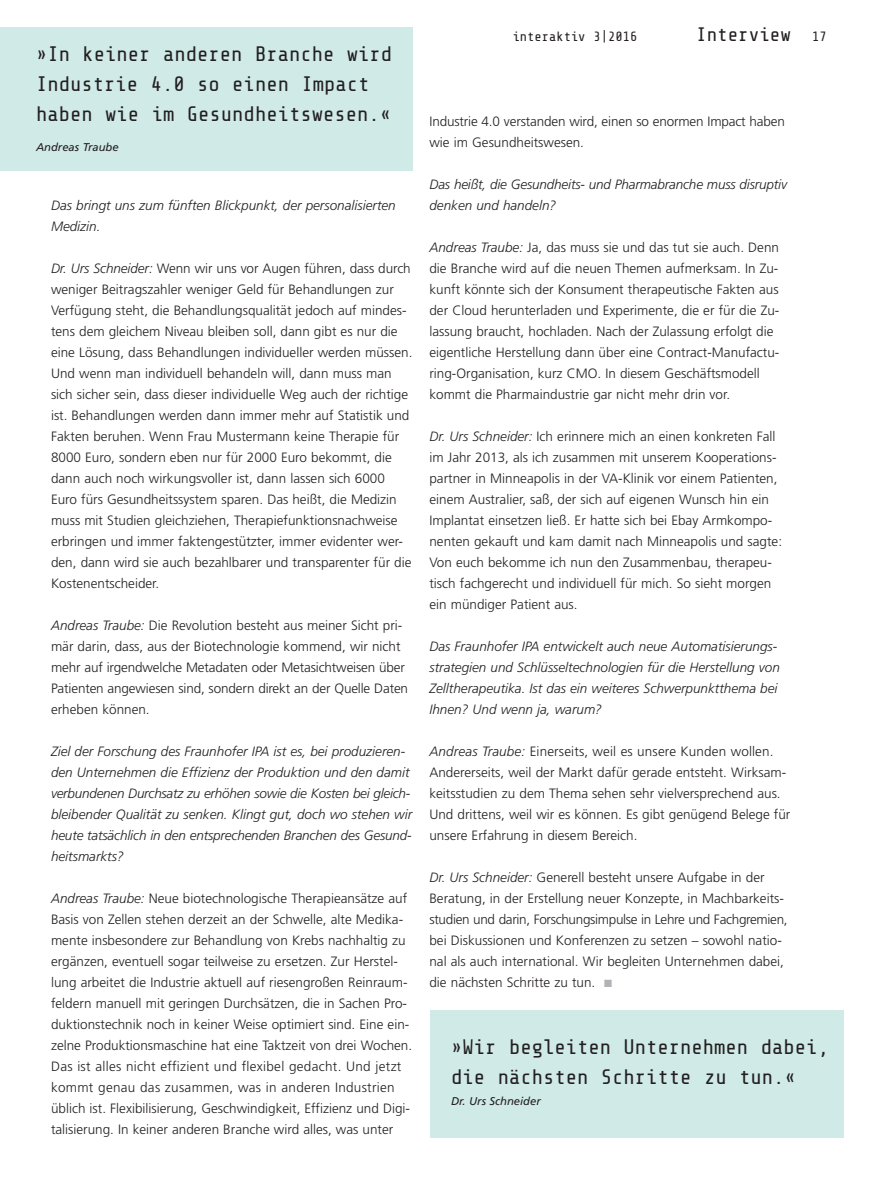
<style>
.page{position:relative;width:893px;height:1191px;background:#fff}
.page>*{position:absolute;margin:0;border:0;box-sizing:border-box;transform-origin:0 0}
.t1{font:21px/30px "Share Tech Mono";color:#231f20}
.t2{font:19.5px "Share Tech Mono";color:#231f20}
.t3{font:300 13.5px/21px "Frutiger LT Com";color:#231f20}
.t4{font:italic 300 13.5px/21px "Frutiger LT Com";color:#231f20}
.t5{font:13.5px "Share Tech Mono";color:#231f20}
.t6{font:italic 11.25px "Frutiger LT Com";color:#231f20}
.t7{font:10.5px "Zapf Dingbats";color:#b2b3b7}
.s1{font-style:italic}
.s2{font-size:13.5px}
</style>
<div class="page">
<div style="left:430px;top:1010px;width:414px;height:128px;background:#cfeae7"></div>
<div style="left:0;top:27px;width:412px;height:143px;background:#cfeae7"></div>
<h1 class="t1" style="left:36px;top:39px;width:358px">»In keiner anderen Branche wird<br>Industrie 4.0 so einen Impact haben wie im Gesundheitswesen.«</h1>
<p class="t6" style="left:36px;top:141px;width:84px">Andreas Traube</p>
<p class="t4" style="left:51px;top:194px;width:346px">Das bringt uns zum fünften Blickpunkt, der personalisierten<br>Medizin.</p>
<p class="t3" style="left:51px;top:258px;width:363px"><span class="s1">Dr. Urs Schneider:</span> Wenn wir uns vor Augen führen, dass durch weniger Beitragszahler weniger Geld für Behandlungen zur Verfügung steht, die Behandlungsqualität jedoch auf mindes&shy;tens dem gleichem Niveau bleiben soll, dann gibt es nur die eine Lösung, dass Behandlungen individueller werden müssen.<br>Und wenn man individuell behandeln will, dann muss man sich sicher sein, dass dieser individuelle Weg auch der richtige ist. Behandlungen werden dann immer mehr auf Statistik und Fakten beruhen. Wenn Frau Mustermann keine Therapie für 8000 Euro, sondern eben nur für 2000 Euro bekommt, die dann auch noch wirkungsvoller ist, dann lassen sich 6000<br>Euro fürs Gesundheitssystem sparen. Das heißt, die Medizin muss mit Studien gleichziehen, Therapiefunktionsnachweise erbringen und immer faktengestützter, immer evidenter wer&shy;den, dann wird sie auch bezahlbarer und transparenter für die Kostenentscheider.</p>
<p class="t3" style="left:51px;top:615px;width:359px"><span class="s1">Andreas Traube:</span> Die Revolution besteht aus meiner Sicht pri&shy;mär darin, dass, aus der Biotechnologie kommend, wir nicht mehr auf irgendwelche Metadaten oder Metasichtweisen über Patienten angewiesen sind, sondern direkt an der Quelle Daten erheben können.</p>
<p class="t4" style="left:51px;top:740px;width:363px">Ziel der Forschung des Fraunhofer IPA ist es, bei produzieren&shy;den Unternehmen die Effizienz der Produktion und den damit verbundenen Durchsatz zu erhöhen sowie die Kosten bei gleich&shy;bleibender Qualität zu senken. Klingt gut, doch wo stehen wir heute tatsächlich in den entsprechenden Branchen des Gesund&shy;heitsmarkts?</p>
<p class="t3" style="left:51px;top:888px;width:363px"><span class="s1">Andreas Traube:</span> Neue biotechnologische Therapieansätze auf Basis von Zellen stehen derzeit an der Schwelle, alte Medika&shy;mente insbesondere zur Behandlung von Krebs nachhaltig zu ergänzen, eventuell sogar teilweise zu ersetzen. Zur Herstel&shy;lung arbeitet die Industrie aktuell auf riesengroßen Reinraum&shy;feldern manuell mit geringen Durchsätzen, die in Sachen Pro&shy;duktionstechnik noch in keiner Weise optimiert sind. Eine ein&shy;zelne Produktionsmaschine hat eine Taktzeit von drei Wochen.<br>Das ist alles nicht effizient und flexibel gedacht. Und jetzt kommt genau das zusammen, was in anderen Industrien üblich ist. Flexibilisierung, Geschwindigkeit, Effizienz und Digi&shy;talisierung. In keiner anderen Branche wird alles, was unter</p>
<p class="t5" style="left:513px;top:30px;width:126px">interaktiv 3|2016</p>
<h2 class="t2" style="left:696px;top:25px;width:132px">Interview <span class="s2">17</span></h2>
<p class="t3" style="left:429px;top:111px;width:357px">Industrie 4.0 verstanden wird, einen so enormen Impact haben wie im Gesundheitswesen.</p>
<p class="t4" style="left:429px;top:173px;width:359px">Das heißt, die Gesundheits- und Pharmabranche muss disruptiv denken und handeln?</p>
<p class="t3" style="left:429px;top:237px;width:351px"><span class="s1">Andreas Traube:</span> Ja, das muss sie und das tut sie auch. Denn die Branche wird auf die neuen Themen aufmerksam. In Zu&shy;kunft könnte sich der Konsument therapeutische Fakten aus der Cloud herunterladen und Experimente, die er für die Zu&shy;lassung braucht, hochladen. Nach der Zulassung erfolgt die eigentliche Herstellung dann über eine Contract-Manufactu&shy;ring-Organisation, kurz CMO. In diesem Geschäftsmodell kommt die Pharmaindustrie gar nicht mehr drin vor.</p>
<p class="t3" style="left:429px;top:426px;width:354px"><span class="s1">Dr. Urs Schneider:</span> Ich erinnere mich an einen konkreten Fall im Jahr 2013, als ich zusammen mit unserem Kooperations&shy;partner in Minneapolis in der VA-Klinik vor einem Patienten, einem Australier, saß, der sich auf eigenen Wunsch hin ein Implantat einsetzen ließ. Er hatte sich bei Ebay Armkompo&shy;nenten gekauft und kam damit nach Minneapolis und sagte:<br>Von euch bekomme ich nun den Zusammenbau, therapeu&shy;tisch fachgerecht und individuell für mich. So sieht morgen ein mündiger Patient aus.</p>
<p class="t4" style="left:429px;top:635px;width:352px">Das Fraunhofer IPA entwickelt auch neue Automatisierungs&shy;strategien und Schlüsseltechnologien für die Herstellung von Zelltherapeutika. Ist das ein weiteres Schwerpunktthema bei Ihnen? Und wenn ja, warum?</p>
<p class="t3" style="left:429px;top:741px;width:362px"><span class="s1">Andreas Traube:</span> Einerseits, weil es unsere Kunden wollen.<br>Andererseits, weil der Markt dafür gerade entsteht. Wirksam&shy;keitsstudien zu dem Thema sehen sehr vielversprechend aus.<br>Und drittens, weil wir es können. Es gibt genügend Belege für unsere Erfahrung in diesem Bereich.</p>
<p class="t3" style="left:429px;top:867px;width:360px"><span class="s1">Dr. Urs Schneider:</span> Generell besteht unsere Aufgabe in der Beratung, in der Erstellung neuer Konzepte, in Machbarkeits&shy;studien und darin, Forschungsimpulse in Lehre und Fachgremien, bei Diskussionen und Konferenzen zu setzen – sowohl natio&shy;nal als auch international. Wir begleiten Unternehmen dabei, die nächsten Schritte zu tun.</p>
<p class="t7" style="left:604px;top:976px;width:9px">■</p>
<h1 class="t1" style="left:451px;top:1032px;width:379px">»Wir begleiten Unternehmen dabei, die nächsten Schritte zu tun.«</h1>
<p class="t6" style="left:451px;top:1094px;width:91px">Dr. Urs Schneider</p>
</div>
